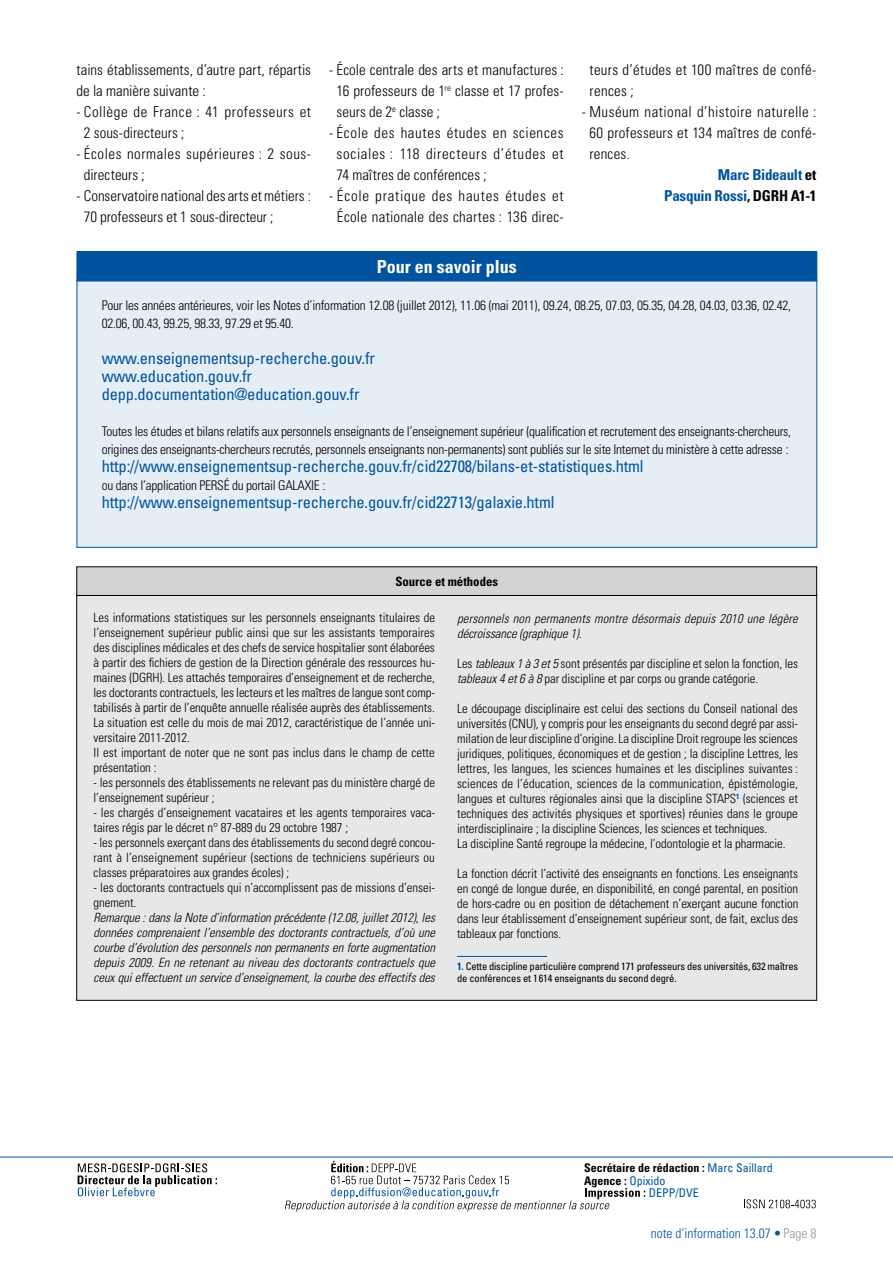
<style>
.page{position:relative;width:893px;height:1263px;background:#fff}
.page>*{position:absolute;margin:0;border:0;box-sizing:border-box;transform-origin:0 0}
.t1{font:700 condensed 18px "Univers LT Std";color:#fff}
.t2{font:condensed 16.5px/18px "Univers LT Std";letter-spacing:-.01em;color:#00539f}
.t3{font:300 condensed 15px/21px "Univers LT Std";letter-spacing:.015em;color:#000}
.t4{font:300 condensed 15px/21px "Univers LT Std";letter-spacing:.035em;color:#000}
.t5{font:700 condensed 15px "Univers LT Std";letter-spacing:-.015em;color:#00539f}
.t6{font:300 condensed 13.5px "Univers";color:#00539f}
.t7{font:300 condensed 13.35px/18px "Univers LT Std";letter-spacing:-.015em;color:#000}
.t8{font:300 condensed 12.75px/15px "Univers LT Std";letter-spacing:-.005em;color:#000}
.t9{font:italic 300 condensed 12.75px/15px "Univers";letter-spacing:-.005em;color:#000;text-align:justify}
.t10{font:700 condensed 12.75px "Univers LT Std";color:#000}
.t11{font:700 condensed 12px/24.9px "Univers";color:#000}
.t12{font:condensed 10.5px/12.6px "Univers";letter-spacing:-.015em;color:#000}
.s1{color:#000}
.s2{font-family:"Univers";font-style:italic}
.s3{font-weight:700;color:#00539f}
.s4{font-weight:400;color:#00539f}
.s5{font-weight:700}
.s6{color:#939598}
</style>
<div class="page">
<svg style="left:78px;top:1163px;width:139px;height:33px"></svg>
<svg style="left:744px;top:1199px;width:72px;height:9px"></svg>
<svg style="left:285px;top:1161px;width:360px;height:50px"></svg>
<hr style="left:0;top:1157px;width:893px;height:1px;background:#00539f">
<div style="left:77px;top:595px;width:740px;height:405px;background:#e6e7e8"></div>
<div style="left:77px;top:567px;width:740px;height:28px;background:#d1d3d4"></div>
<div style="left:77px;top:567px;width:740px;height:29px;border:1px solid #000"></div>
<hr style="left:457px;top:956px;width:90px;height:1px;background:#00539f">
<div style="left:77px;top:280px;width:740px;height:268px;background:#e6eef5;border:1px solid #00539f"></div>
<div style="left:77px;top:252px;width:740px;height:29px;background:#00539f"></div>
<p class="t3" style="left:77px;top:59px;width:236px">tains établissements, d’autre part, répartis de la manière suivante :</p>
<p class="t4" style="left:84px;top:101px;width:229px;text-indent:-7px">- Collège de France : 41 professeurs et<br>2 sous-directeurs ;</p>
<p class="t3" style="left:84px;top:143px;width:229px;text-indent:-7px">- Écoles normales supérieures : 2 sous&shy;directeurs ;</p>
<p class="t3" style="left:84px;top:185px;width:229px;text-indent:-7px">- Conservatoire national des arts et métiers :<br>70 professeurs et 1 sous-directeur ;</p>
<p class="t3" style="left:337px;top:59px;width:229px;text-align:justify;text-indent:-7px">- École centrale des arts et manufactures :<br>16 professeurs de 1<sup>re</sup> classe et 17 profes&shy;seurs de 2<sup>e</sup> classe ;</p>
<p class="t3" style="left:337px;top:122px;width:229px;text-align:justify;text-indent:-7px">- École des hautes études en sciences sociales : 118 directeurs d’études et 74 maîtres de conférences ;</p>
<p class="t4" style="left:329px;top:185px;width:236px;text-align:center">- École pratique des hautes études et<br>École nationale des chartes : 136 direc-</p>
<p class="t3" style="left:590px;top:59px;width:228px">teurs d’études et 100 maîtres de confé&shy;rences ;</p>
<p class="t3" style="left:582px;top:101px;width:236px">- Muséum national d’histoire naturelle :</p>
<p class="t3" style="left:589px;top:122px;width:228px">60 professeurs et 134 maîtres de confé-</p>
<p class="t3" style="left:589px;top:143px;width:42px">rences.</p>
<p class="t5" style="left:718px;top:165px;width:100px">Marc Bideault <span class="s1">et</span></p>
<p class="t5" style="left:664px;top:186px;width:154px">Pasquin Rossi<span class="s1">, DGRH A1-1</span></p>
<h1 class="t1" style="left:377px;top:256px;width:141px">Pour en savoir plus</h1>
<p class="t7" style="left:102px;top:296px;width:691px">Pour les années antérieures, voir les Notes d’information 12.08 (juillet 2012), 11.06 (mai 2011), 09.24, 08.25, 07.03, 05.35, 04.28, 04.03, 03.36, 02.42,<br>02.06, 00.43, 99.25, 98.33, 97.29 et 95.40.</p>
<p class="t2" style="left:102px;top:349px;width:275px">www.enseignementsup-recherche.gouv.fr www.education.gouv.fr depp.documentation@education.gouv.fr</p>
<p class="t7" style="left:102px;top:422px;width:691px">Toutes les études et bilans relatifs aux personnels enseignants de l’enseignement supérieur (qualification et recrutement des enseignants-chercheurs, origines des enseignants-chercheurs recrutés, personnels enseignants non-permanents) sont publiés sur le site Internet du ministère à cette adresse :</p>
<p class="t2" style="left:102px;top:457px;width:543px">http://www.enseignementsup-recherche.gouv.fr/cid22708/bilans-et-statistiques.html</p>
<p class="t7" style="left:102px;top:476px;width:225px">ou dans l’application PERSÉ du portail GALAXIE :</p>
<p class="t2" style="left:102px;top:493px;width:454px">http://www.enseignementsup-recherche.gouv.fr/cid22713/galaxie.html</p>
<p class="t10" style="left:395px;top:573px;width:104px">Source et méthodes</p>
<p class="t8" style="left:94px;top:610px;width:343px">Les informations statistiques sur les personnels enseignants titulaires de l’enseignement supérieur public ainsi que sur les assistants temporaires des disciplines médicales et des chefs de service hospitalier sont élaborées à partir des fichiers de gestion de la Direction générale des ressources hu&shy;maines (DGRH). Les attachés temporaires d’enseignement et de recherche, les doctorants contractuels, les lecteurs et les maîtres de langue sont comp&shy;tabilisés à partir de l’enquête annuelle réalisée auprès des établissements.<br>La situation est celle du mois de mai 2012, caractéristique de l’année uni&shy;versitaire 2011-2012.<br>Il est important de noter que ne sont pas inclus dans le champ de cette présentation :</p>
<p class="t8" style="left:94px;top:775px;width:343px">- les personnels des établissements ne relevant pas du ministère chargé de l’enseignement supérieur ;</p>
<p class="t8" style="left:94px;top:805px;width:343px">- les chargés d’enseignement vacataires et les agents temporaires vaca&shy;taires régis par le décret n° 87-889 du 29 octobre 1987 ;</p>
<p class="t8" style="left:94px;top:835px;width:343px;text-align:justify">- les personnels exerçant dans des établissements du second degré concou&shy;rant à l’enseignement supérieur (sections de techniciens supérieurs ou classes préparatoires aux grandes écoles) ;</p>
<p class="t8" style="left:94px;top:880px;width:343px">- les doctorants contractuels qui n’accomplissent pas de missions d’ensei&shy;gnement.</p>
<p class="t9" style="left:94px;top:910px;width:343px">Remarque : dans la Note d’information précédente (12.08, juillet 2012), les données comprenaient l’ensemble des doctorants contractuels, d’où une courbe d’évolution des personnels non permanents en forte augmentation depuis 2009. En ne retenant au niveau des doctorants contractuels que ceux qui effectuent un service d’enseignement, la courbe des effectifs des</p>
<p class="t9" style="left:457px;top:611px;width:342px">personnels non permanents montre désormais depuis 2010 une légère décroissance (graphique 1).</p>
<p class="t8" style="left:457px;top:656px;width:342px">Les <span class="s2">tableaux 1 à 3 et 5</span> sont présentés par discipline et selon la fonction, les <span class="s2">tableaux 4 et 6 à 8</span> par discipline et par corps ou grande catégorie.</p>
<p class="t8" style="left:457px;top:701px;width:342px">Le découpage disciplinaire est celui des sections du Conseil national des universités (CNU), y compris pour les enseignants du second degré par assi&shy;milation de leur discipline d’origine. La discipline Droit regroupe les sciences juridiques, politiques, économiques et de gestion ; la discipline Lettres, les lettres, les langues, les sciences humaines et les disciplines suivantes : sciences de l’éducation, sciences de la communication, épistémologie, langues et cultures régionales ainsi que la discipline STAPS<sup>1</sup> (sciences et techniques des activités physiques et sportives) réunies dans le groupe interdisciplinaire ; la discipline Sciences, les sciences et techniques.<br>La discipline Santé regroupe la médecine, l’odontologie et la pharmacie.</p>
<p class="t8" style="left:457px;top:866px;width:343px;text-align:justify">La fonction décrit l’activité des enseignants en fonctions. Les enseignants en congé de longue durée, en disponibilité, en congé parental, en position de hors-cadre ou en position de détachement n’exerçant aucune fonction dans leur établissement d’enseignement supérieur sont, de fait, exclus des tableaux par fonctions.</p>
<p class="t12" style="left:457px;top:959px;width:342px"><span class="s3">1.</span> Cette discipline particulière comprend 171 professeurs des universités, 632 maîtres de conférences et 1614 enseignants du second degré.</p>
<p class="t11" style="left:649px;top:1155px;width:126px;text-indent:-64px">Secrétaire de rédaction : <span class="s4">Marc Saillard<br>DEPP/DVE</span></p>
<p class="t11" style="left:584px;top:1168px;width:83px">Agence : <span class="s4">Opixido</span></p>
<p class="t6" style="left:651px;top:1225px;width:167px">note d’information 13.07 <span class="s5">•</span> <span class="s6">Page 8</span></p>
</div>
